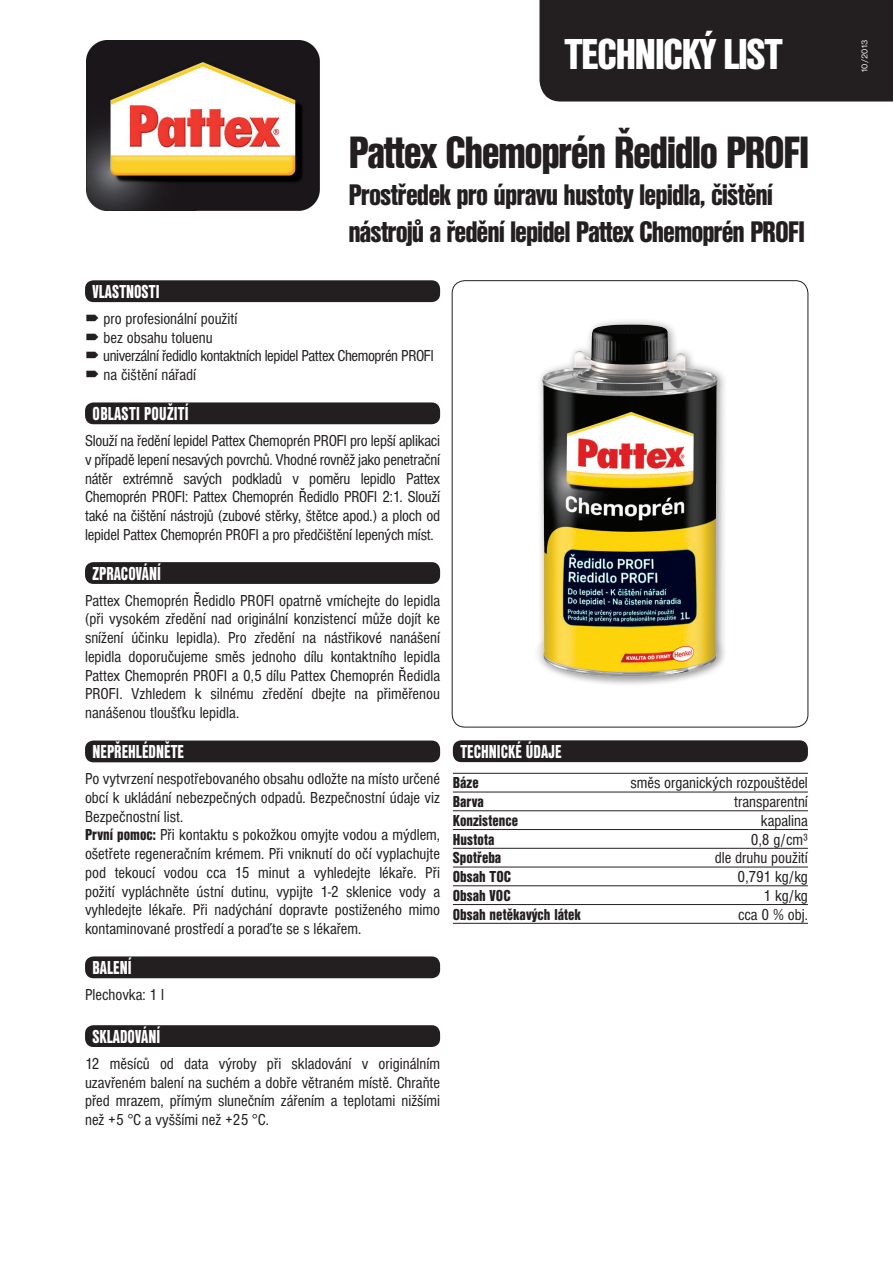
<style>
.page{position:relative;width:893px;height:1263px;background:#fff}
.page>*{position:absolute;margin:0;border:0;box-sizing:border-box;transform-origin:0 0}
.t1{font:47.1px "Nimbus Sans DOT Blac Cond";letter-spacing:-.035em;color:#231f20}
.t2{font:45px "Nimbus Sans DOT Blac Cond";letter-spacing:-.04em;color:#fff}
.t3{font:30.9px/37px "Nimbus Sans DOT Blac Cond";letter-spacing:-.03em;color:#231f20}
.t4{font:19.5px "Nimbus Sans DOT Blac Cond";color:#fff;scale:.85 1}
.t5{font:condensed 16.5px/18.8px "Nimbus Sans DOT";color:#231f20;text-align:justify}
.t6{font:condensed 16.5px/18.8px "Nimbus Sans DOT";letter-spacing:-.025em;color:#231f20}
.t7{font:16.5px "Nimbus Sans DOT Blac Cond";color:#231f20}
.t8{font:9px "Nimbus Sans DOT";letter-spacing:-.055em;color:#fff}
.s1{font-family:"Nimbus Sans DOT Blac Cond";font-stretch:normal}
</style>
<div class="page">
<div style="left:539px;top:0;width:354px;height:102px;background:#231f20"></div>
<img style="left:87px;top:40px;width:233px;height:171px">
<div style="left:85px;top:280px;width:355px;height:22px;background:#231f20;border-radius:9px"></div>
<div style="left:85px;top:402px;width:355px;height:22px;background:#231f20;border-radius:9px"></div>
<div style="left:85px;top:562px;width:355px;height:22px;background:#231f20;border-radius:9px"></div>
<div style="left:85px;top:740px;width:355px;height:22px;background:#231f20;border-radius:9px"></div>
<div style="left:85px;top:956px;width:355px;height:22px;background:#231f20;border-radius:9px"></div>
<div style="left:85px;top:1025px;width:355px;height:22px;background:#231f20;border-radius:9px"></div>
<hr style="left:453px;top:773px;width:355px;height:1px;background:#231f20">
<hr style="left:453px;top:792px;width:355px;height:1px;background:#231f20">
<hr style="left:453px;top:810px;width:355px;height:1px;background:#231f20">
<hr style="left:453px;top:829px;width:355px;height:1px;background:#231f20">
<hr style="left:453px;top:848px;width:355px;height:1px;background:#231f20">
<hr style="left:453px;top:867px;width:355px;height:1px;background:#231f20">
<hr style="left:453px;top:885px;width:355px;height:1px;background:#231f20">
<hr style="left:453px;top:904px;width:355px;height:1px;background:#231f20">
<hr style="left:453px;top:923px;width:355px;height:1px;background:#231f20">
<div style="left:453px;top:740px;width:355px;height:22px;background:#231f20;border-radius:9px"></div>
<div style="left:535px;top:317px;width:193px;height:369px;background:#231f20;opacity:.5"></div>
<img style="left:542px;top:324px;width:176px;height:352px">
<h2 class="t2" style="left:564px;top:28px;width:220px">TECHNICKÝ LIST</h2>
<p class="t8" style="left:860px;top:73px;width:35px;rotate:-90deg">10/2013</p>
<h1 class="t1" style="left:348px;top:125px;width:463px">Pattex Chemoprén Ředidlo PROFI</h1>
<h3 class="t3" style="left:348px;top:176px;width:458px">Prostředek pro úpravu hustoty lepidla, čištění nástrojů a ředění lepidel Pattex Chemoprén PROFI</h3>
<p class="t4" style="left:93px;top:280px;width:80px">VLASTNOSTI</p>
<p class="t6" style="left:103px;top:309px;width:332px">pro profesionální použití<br>bez obsahu toluenu<br>univerzální ředidlo kontaktních lepidel Pattex Chemoprén PROFI na čištění nářadí</p>
<p class="t4" style="left:93px;top:402px;width:115px">OBLASTI POUŽiTÍ</p>
<p class="t5" style="left:85px;top:432px;width:357px">Slouží na ředění lepidel Pattex Chemoprén PROFI pro lepší aplikaci v případě lepení nesavých povrchů. Vhodné rovněž jako penetrační nátěr extrémně savých podkladů v poměru lepidlo Pattex Chemoprén PROFI: Pattex Chemoprén Ředidlo PROFI 2:1. Slouží také na čištění nástrojů (zubové stěrky, štětce apod.) a ploch od lepidel Pattex Chemoprén PROFI a pro předčištění lepených míst.</p>
<p class="t4" style="left:93px;top:562px;width:82px">ZPRACOVÁNÍ</p>
<p class="t5" style="left:85px;top:591px;width:357px">Pattex Chemoprén Ředidlo PROFI opatrně vmíchejte do lepidla (při vysokém zředění nad originální konzistencí může dojít ke snížení účinku lepidla). Pro zředění na nástřikové nanášení lepidla doporučujeme směs jednoho dílu kontaktního lepidla Pattex Chemoprén PROFI a 0,5 dílu Pattex Chemoprén Ředidla PROFI. Vzhledem k silnému zředění dbejte na přiměřenou nanášenou tloušťku lepidla.</p>
<p class="t4" style="left:93px;top:740px;width:109px">NEPŘEHLÉDNĚTE</p>
<p class="t5" style="left:85px;top:770px;width:357px;text-align:left">Po vytvrzení nespotřebovaného obsahu odložte na místo určené obcí k ukládání nebezpečných odpadů. Bezpečnostní údaje viz Bezpečnostní list.<br><span class="s1">První pomoc:</span> Při kontaktu s pokožkou omyjte vodou a mýdlem, ošetřete regeneračním krémem. Při vniknutí do očí vyplachujte pod tekoucí vodou cca 15 minut a vyhledejte lékaře. Při požití vypláchněte ústní dutinu, vypijte 1-2 sklenice vody a vyhledejte lékaře. Při nadýchání dopravte postiženého mimo kontaminované prostředí a poraďte se s lékařem.</p>
<p class="t4" style="left:93px;top:956px;width:47px">BALENÍ</p>
<p class="t5" style="left:85px;top:985px;width:81px">Plechovka: 1 l</p>
<p class="t4" style="left:93px;top:1025px;width:81px">SKLADOVÁNÍ</p>
<p class="t5" style="left:85px;top:1054px;width:357px">12 měsíců od data výroby při skladování v originálním uzavřeném balení na suchém a dobře větraném místě. Chraňte před mrazem, přímým slunečním zářením a teplotami nižšími než +5 °C a vyššími než +25 °C.</p>
<p class="t4" style="left:460px;top:740px;width:121px">TECHNICKÉ ÚDAJE</p>
<p class="t7" style="left:453px;top:773px;width:27px">Báze</p>
<p class="t5" style="left:631px;top:774px;width:179px">směs organických rozpouštědel</p>
<p class="t7" style="left:453px;top:792px;width:33px">Barva</p>
<p class="t5" style="left:734px;top:793px;width:75px">transparentní</p>
<p class="t7" style="left:453px;top:811px;width:67px">Konzistence</p>
<p class="t5" style="left:761px;top:811px;width:49px">kapalina</p>
<p class="t7" style="left:453px;top:830px;width:43px">Hustota</p>
<p class="t5" style="left:751px;top:830px;width:58px">0,8 g/cm³</p>
<p class="t7" style="left:453px;top:848px;width:50px">Spotřeba</p>
<p class="t5" style="left:715px;top:849px;width:95px">dle druhu použití</p>
<p class="t7" style="left:453px;top:867px;width:60px">Obsah TOC</p>
<p class="t5" style="left:738px;top:868px;width:72px">0,791 kg/kg</p>
<p class="t7" style="left:453px;top:886px;width:59px">Obsah VOC</p>
<p class="t5" style="left:763px;top:886px;width:46px">1 kg/kg</p>
<p class="t7" style="left:453px;top:905px;width:129px">Obsah netěkavých látek</p>
<p class="t5" style="left:738px;top:905px;width:71px">cca 0 % obj.</p>
</div>
